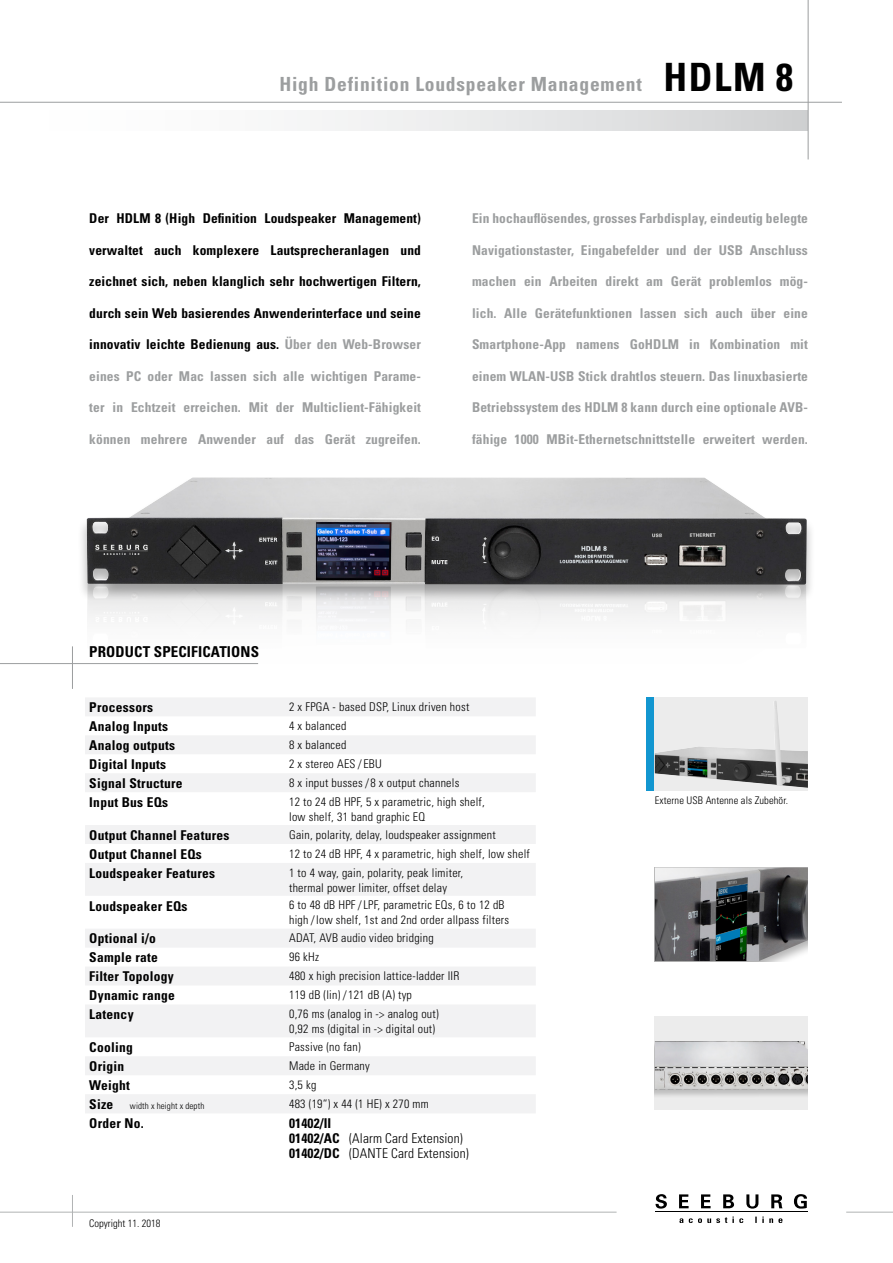
<style>
.page{position:relative;width:893px;height:1263px;background:#fff}
.page>*{position:absolute;margin:0;border:0;box-sizing:border-box;transform-origin:0 0}
.t1{font:700 condensed 39px "Univers";color:#000}
.t2{font:700 condensed 19.5px "Univers";letter-spacing:.04em;color:#9c9e9f}
.t3{font:700 condensed 15px "Univers";letter-spacing:.01em;color:#000}
.t4{font:700 condensed 13.5px "Univers";letter-spacing:.01em;color:#9c9e9f}
.t5{font:700 condensed 13.5px "Univers";letter-spacing:.01em;color:#000}
.t6{font:300 condensed 13.5px/15px "Univers";letter-spacing:.01em;color:#000}
.t7{font:300 condensed 12px/15px "Univers";letter-spacing:.02em;color:#000}
.t8{font:300 condensed 10.5px "Univers";letter-spacing:.01em;color:#000}
.t9{font:300 condensed 9px "Univers LT";letter-spacing:.01em;color:#000}
.s1{color:#9c9e9f}
.s2{font-family:"Univers";font-weight:700;font-size:13.5px}
.s3{font-weight:700}
</style>
<div class="page">
<hr style="left:0;top:663px;width:258px;height:1px;background:#9c9e9f">
<hr style="left:72px;top:646px;width:1px;height:43px;background:#9c9e9f">
<div style="left:0;top:111px;width:808px;height:19px;background:linear-gradient(to right,#fff,#d4d5d6)"></div>
<hr style="left:0;top:102px;width:842px;height:1px;background:#9c9e9f">
<hr style="left:808px;top:0;width:1px;height:159px;background:#9c9e9f">
<hr style="left:0;top:1212px;width:617px;height:1px;background:#b1b3b4">
<hr style="left:846px;top:1212px;width:47px;height:1px;background:#b1b3b4">
<hr style="left:655px;top:1211px;width:152px;height:1px;background:#000">
<svg style="left:679px;top:1216px;width:103px;height:7px"></svg>
<svg style="left:655px;top:1194px;width:12px;height:14px"></svg>
<svg style="left:679px;top:1194px;width:10px;height:14px"></svg>
<svg style="left:701px;top:1194px;width:10px;height:14px"></svg>
<svg style="left:723px;top:1194px;width:11px;height:14px"></svg>
<svg style="left:746px;top:1194px;width:12px;height:14px"></svg>
<svg style="left:771px;top:1194px;width:11px;height:14px"></svg>
<svg style="left:794px;top:1194px;width:13px;height:14px"></svg>
<hr style="left:72px;top:1195px;width:1px;height:32px;background:#b1b3b4">
<div style="left:646px;top:697px;width:9px;height:94px;background:#1296d0"></div>
<svg style="left:85px;top:698px;width:451px;height:415px;fill:#f2f2f3"></svg>
<div style="left:77px;top:476px;width:739px;height:126px;background:#000;opacity:.3"></div>
<img style="left:87px;top:477px;width:720px;height:105px">
<img style="left:87px;top:582px;width:720px;height:82px">
<svg style="left:655px;top:697px;width:153px;height:94px;background:#cecece"></svg>
<img style="left:655px;top:700px;width:120px;height:82px">
<div style="left:655px;top:1016px;width:153px;height:94px;background:#ececec"></div>
<div style="left:655px;top:1040px;width:153px;height:59px;background:#000;opacity:.2"></div>
<img style="left:655px;top:1041px;width:153px;height:48px">
<img style="left:655px;top:867px;width:153px;height:94px">
<h2 class="t2" style="left:279px;top:72px;width:364px">High Definition Loudspeaker Management</h2>
<h1 class="t1" style="left:663px;top:53px;width:131px">HDLM 8</h1>
<p class="t5" style="left:89px;top:210px;width:333px">Der HDLM 8 (High Definition Loudspeaker Management)</p>
<p class="t5" style="left:89px;top:241px;width:333px">verwaltet auch komplexere Lautsprecheranlagen und</p>
<p class="t5" style="left:89px;top:273px;width:333px">zeichnet sich, neben klanglich sehr hochwertigen Filtern,</p>
<p class="t5" style="left:89px;top:304px;width:333px">durch sein Web basierendes Anwenderinterface und seine</p>
<p class="t5" style="left:89px;top:336px;width:333px">innovativ leichte Bedienung aus. <span class="s1">Über den Web-Browser</span></p>
<p class="t4" style="left:89px;top:367px;width:333px">eines PC oder Mac lassen sich alle wichtigen Parame-</p>
<p class="t4" style="left:89px;top:399px;width:333px">ter in Echtzeit erreichen. Mit der Multiclient-Fähigkeit</p>
<p class="t4" style="left:89px;top:430px;width:333px">können mehrere Anwender auf das Gerät zugreifen.</p>
<p class="t4" style="left:472px;top:210px;width:337px">Ein hochauflösendes, grosses Farbdisplay, eindeutig belegte</p>
<p class="t4" style="left:472px;top:241px;width:337px">Navigationstaster, Eingabefelder und der USB Anschluss</p>
<p class="t4" style="left:472px;top:273px;width:337px">machen ein Arbeiten direkt am Gerät problemlos mög-</p>
<p class="t4" style="left:472px;top:304px;width:337px">lich. Alle Gerätefunktionen lassen sich auch über eine</p>
<p class="t4" style="left:472px;top:336px;width:337px">Smartphone-App namens GoHDLM in Kombination mit</p>
<p class="t4" style="left:472px;top:367px;width:337px">einem WLAN-USB Stick drahtlos steuern. Das linuxbasierte</p>
<p class="t4" style="left:472px;top:399px;width:337px">Betriebssystem des HDLM 8 kann durch eine optionale AVB-</p>
<p class="t4" style="left:472px;top:430px;width:337px">fähige 1000 MBit-Ethernetschnittstelle erweitert werden.</p>
<p class="t3" style="left:89px;top:642px;width:171px">PRODUCT SPECIFICATIONS</p>
<p class="t5" style="left:89px;top:699px;width:65px">Processors</p>
<p class="t7" style="left:289px;top:699px;width:182px">2 x FPGA - based DSP, Linux driven host</p>
<p class="t5" style="left:89px;top:718px;width:80px">Analog Inputs</p>
<p class="t7" style="left:289px;top:718px;width:59px">4 x balanced</p>
<p class="t5" style="left:89px;top:737px;width:88px">Analog outputs</p>
<p class="t7" style="left:289px;top:737px;width:59px">8 x balanced</p>
<p class="t5" style="left:89px;top:756px;width:79px">Digital Inputs</p>
<p class="t7" style="left:289px;top:756px;width:94px">2 x stereo AES / EBU</p>
<p class="t5" style="left:89px;top:775px;width:95px">Signal Structure</p>
<p class="t7" style="left:289px;top:775px;width:172px">8 x input busses / 8 x output channels</p>
<p class="t5" style="left:89px;top:794px;width:80px">Input Bus EQs</p>
<p class="t7" style="left:289px;top:794px;width:197px">12 to 24 dB HPF, 5 x parametric, high shelf, low shelf, 31 band graphic EQ</p>
<p class="t5" style="left:89px;top:827px;width:142px">Output Channel Features</p>
<p class="t7" style="left:289px;top:827px;width:208px">Gain, polarity, delay, loudspeaker assignment</p>
<p class="t5" style="left:89px;top:846px;width:114px">Output Channel EQs</p>
<p class="t7" style="left:289px;top:846px;width:242px">12 to 24 dB HPF, 4 x parametric, high shelf, low shelf</p>
<p class="t5" style="left:89px;top:864px;width:127px">Loudspeaker Features</p>
<p class="t7" style="left:289px;top:865px;width:176px">1 to 4 way, gain, polarity, peak limiter, thermal power limiter, offset delay</p>
<p class="t5" style="left:89px;top:897px;width:100px">Loudspeaker EQs</p>
<p class="t7" style="left:289px;top:897px;width:222px">6 to 48 dB HPF / LPF, parametric EQs, 6 to 12 dB high / low shelf, 1st and 2nd order allpass filters</p>
<p class="t5" style="left:89px;top:930px;width:68px">Optional i/o</p>
<p class="t7" style="left:289px;top:930px;width:146px">ADAT, AVB audio video bridging</p>
<p class="t5" style="left:89px;top:949px;width:70px">Sample rate</p>
<p class="t7" style="left:289px;top:949px;width:31px">96 kHz</p>
<p class="t5" style="left:89px;top:968px;width:86px">Filter Topology</p>
<p class="t7" style="left:289px;top:968px;width:172px">480 x high precision lattice-ladder IIR</p>
<p class="t5" style="left:89px;top:987px;width:87px">Dynamic range</p>
<p class="t7" style="left:289px;top:987px;width:124px">119 dB (lin) / 121 dB (A) typ</p>
<p class="t5" style="left:89px;top:1006px;width:46px">Latency</p>
<p class="t7" style="left:289px;top:1006px;width:151px">0,76 ms (analog in -&gt; analog out)<br>0,92 ms (digital in -&gt; digital out)</p>
<p class="t5" style="left:89px;top:1039px;width:45px">Cooling</p>
<p class="t7" style="left:289px;top:1039px;width:73px">Passive (no fan)</p>
<p class="t5" style="left:89px;top:1058px;width:37px">Origin</p>
<p class="t7" style="left:289px;top:1058px;width:82px">Made in Germany</p>
<p class="t5" style="left:89px;top:1077px;width:42px">Weight</p>
<p class="t7" style="left:289px;top:1077px;width:29px">3,5 kg</p>
<p class="t9" style="left:89px;top:1100px;width:117px"><span class="s2">Size</span> width x height x depth</p>
<p class="t7" style="left:289px;top:1096px;width:141px">483 (19“) x 44 (1 HE) x 270 mm</p>
<p class="t5" style="left:89px;top:1115px;width:56px">Order No.</p>
<p class="t6" style="left:289px;top:1116px;width:181px"><span class="s3">01402/II<br>01402/AC</span> (Alarm Card Extension)<br><span class="s3">01402/DC</span> (DANTE Card Extension)</p>
<p class="t8" style="left:89px;top:1216px;width:73px">Copyright 11. 2018</p>
<p class="t8" style="left:655px;top:794px;width:135px">Externe USB Antenne als Zubehör.</p>
</div>
